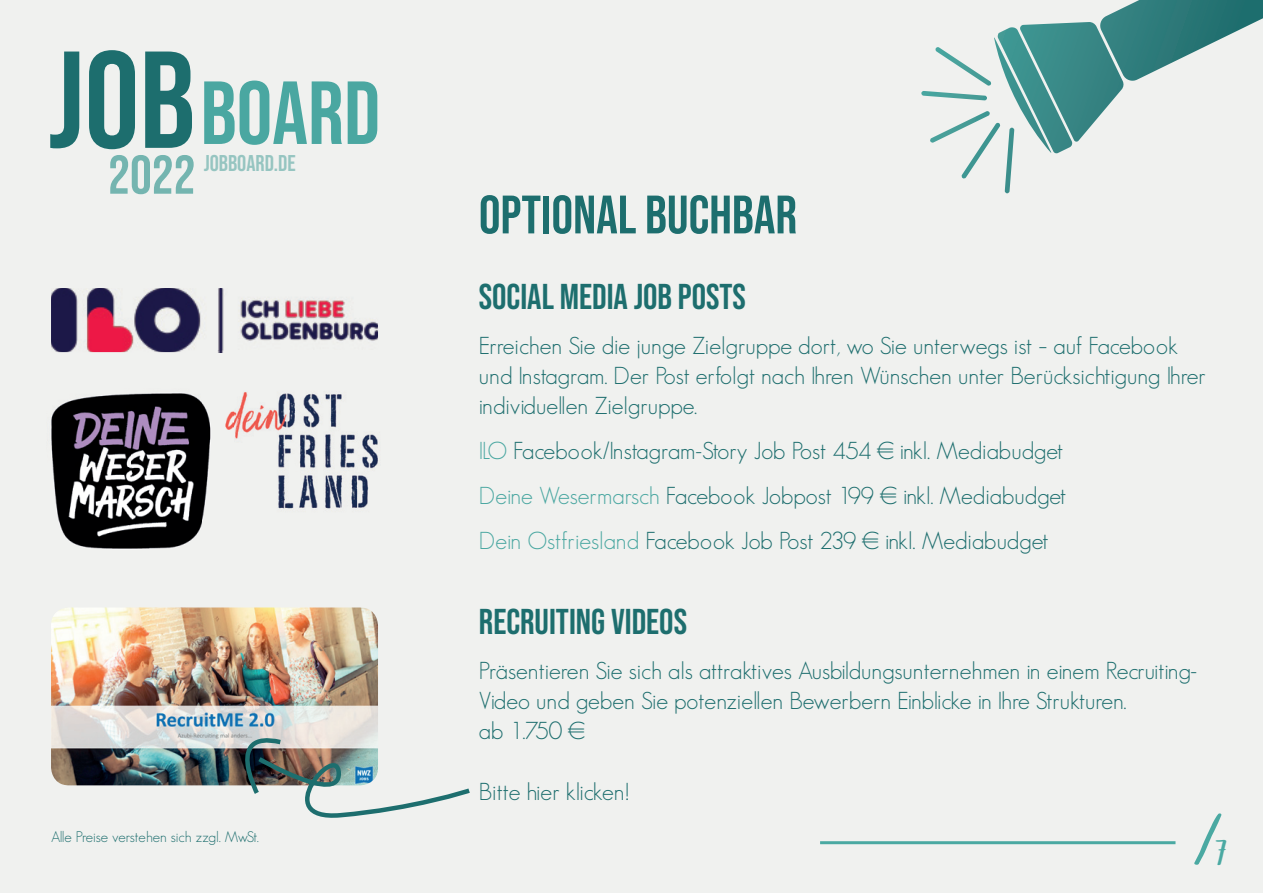
<style>
.page{position:relative;width:1263px;height:893px;background:#f0f1ef}
.page>*{position:absolute;margin:0;border:0;box-sizing:border-box;transform-origin:0 0}
.t1{font:89.25px "Bebas Neue";color:#4aa7a1}
.t2{font:72.9px "SUBSCRIBER";color:#4aa9a2}
.t3{font:54.6px "Bebas Neue";color:#74b5b0}
.t4{font:54px "Bebas Neue";color:#1d6e6e}
.t5{font:35.85px "Bebas Neue";color:#1d6e6e}
.t6{font:300 24px/30px "Geosans";color:#1d6e6e}
.t7{font:22.8px "Bebas Neue";color:#96c5c1}
.t8{font:300 15px "Geosans";color:#1d6e6e}
.s1{font-size:137.55px;color:#1d6e6e}
.s2{color:#4aa7a1}
.s3{font-size:36px}
</style>
<div class="page">
<hr style="left:820px;top:841px;width:355px;height:3px;background:#4aa9a2">
<svg style="left:921px;top:0;width:342px;height:193px"></svg>
<img style="left:218px;top:352px;width:160px;height:157px">
<img style="left:51px;top:393px;width:152px;height:75px">
<img style="left:52px;top:468px;width:151px;height:81px">
<img style="left:203px;top:366px;width:31px;height:150px">
<img style="left:51px;top:288px;width:327px;height:64px">
<img style="left:203px;top:351px;width:175px;height:1px">
<img style="left:51px;top:607px;width:327px;height:178px">
<svg style="left:224px;top:729px;width:246px;height:89px"></svg>
<h1 class="t1" style="left:48px;top:63px;width:334px"><span class="s1">JOB</span>BOARD</h1>
<h3 class="t3" style="left:108px;top:144px;width:89px">2022</h3>
<p class="t7" style="left:204px;top:151px;width:93px">JOBBOARD.DE</p>
<p class="t8" style="left:51px;top:828px;width:209px">Alle Preise verstehen sich zzgl. MwSt.</p>
<h3 class="t4" style="left:479px;top:184px;width:320px">OPTIONAL BUCHBAR</h3>
<h3 class="t5" style="left:479px;top:277px;width:268px">SOCIAL MEDIA JOB POSTS</h3>
<p class="t6" style="left:479px;top:331px;width:728px">Erreichen Sie die junge Zielgruppe dort, wo Sie unterwegs ist – auf Facebook und Instagram. Der Post erfolgt nach Ihren Wünschen unter Berücksichtigung Ihrer individuellen Zielgruppe.</p>
<p class="t6" style="left:479px;top:428px;width:589px;line-height:45px"><span class="s2">ILO</span> Facebook/Instagram-Story Job Post 454 € inkl. Mediabudget<br><span class="s2">Deine Wesermarsch</span> Facebook Jobpost 199 € inkl. Mediabudget<br><span class="s2">Dein Ostfriesland</span> Facebook Job Post 239 € inkl. Mediabudget</p>
<h3 class="t5" style="left:479px;top:602px;width:210px">RECRUITING VIDEOS</h3>
<p class="t6" style="left:479px;top:656px;width:720px">Präsentieren Sie sich als attraktives Ausbildungsunternehmen in einem Recruiting-<br>Video und geben Sie potenziellen Bewerbern Einblicke in Ihre Strukturen.<br>ab 1.750 €</p>
<p class="t6" style="left:479px;top:776px;width:152px">Bitte hier klicken!</p>
<h2 class="t2" style="left:1196px;top:791px;width:33px">⁄<span class="s3">7</span></h2>
</div>
